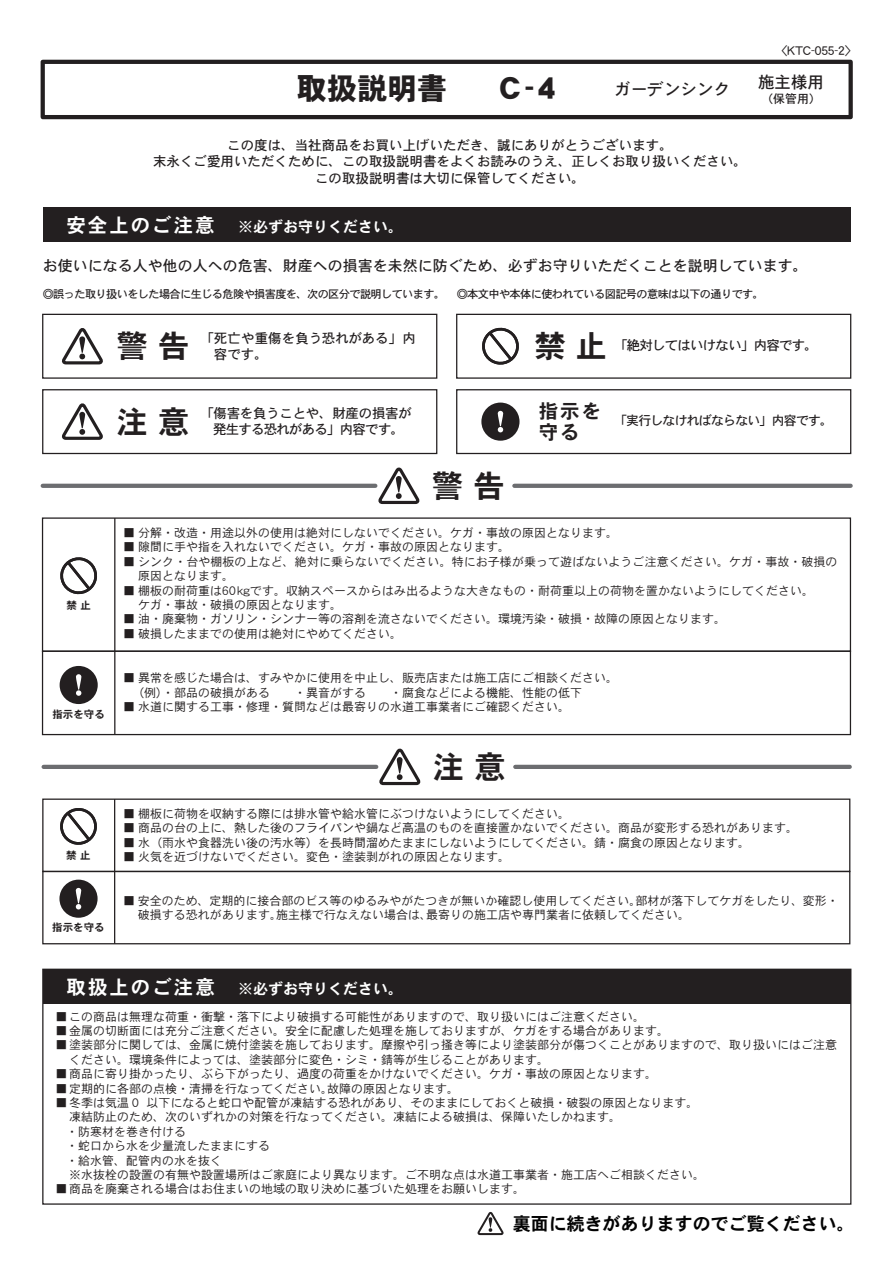
<style>
.page{position:relative;width:893px;height:1263px;background:#fff}
.page>*{position:absolute;margin:0;border:0;box-sizing:border-box;transform-origin:0 0}
.t1{font:31.2px "DFHS Gothic W7 WINP RKSJ H";color:#231f20}
.t2{font:31.2px "DFHS Gothic W7 WING RKSJ H";color:#231f20}
.t3{font:30px "DFHS Gothic W9 WINP RKSJ H";color:#231f20}
.t4{font:19.5px/21px "DFHS Gothic W7 WINP RKSJ H";color:#231f20}
.t5{font:18px "DFHS Gothic W7 WINP RKSJ H";color:#030303}
.t6{font:16.5px "DFHS Gothic W5 WINP RKSJ H";color:#231f20}
.t7{font:15px "DFHS Gothic W5 WINP RKSJ H";color:#231f20}
.t8{font:15px "DFHS Gothic W7 WINP RKSJ H";color:#fff}
.t9{font:13.5px/16.5px "DFHS Gothic W5 WINP RKSJ H";color:#231f20;text-align:center}
.t10{font:13.5px/16.2px "DFHS Gothic W5 WINP RKSJ H";letter-spacing:-.02em;color:#231f20}
.t11{font:13.5px "DFHS Gothic W5 WINP RKSJ H";letter-spacing:-.06em;color:#231f20}
.t12{font:12.9px "DFHS Gothic W5 WINP RKSJ H";letter-spacing:-.06em;color:#231f20}
.t13{font:12px/14.4px "DFHS Gothic W3 WINP RKSJ H";color:#231f20}
.t14{font:12px "DFHS Gothic W5 WINP RKSJ H";color:#231f20}
.t15{font:11.25px "DFHS Gothic W5 WINP RKSJ H";letter-spacing:-.06em;color:#231f20}
.t16{font:10.5px "DFHS Gothic W7 WINP RKSJ H";color:#231f20}
.s1{font-size:19.5px}
</style>
<div class="page">
<div style="left:41px;top:60px;width:812px;height:59px;border:4px solid #231f20"></div>
<div style="left:43px;top:207px;width:808px;height:34px;background:#231f20"></div>
<div style="left:42px;top:314px;width:395px;height:65px;border:1px solid #231f20"></div>
<svg style="left:62px;top:328px;width:41px;height:37px"></svg>
<div style="left:456px;top:314px;width:395px;height:65px;border:1px solid #231f20"></div>
<svg style="left:482px;top:327px;width:37px;height:38px"></svg>
<div style="left:456px;top:389px;width:395px;height:65px;border:1px solid #231f20"></div>
<div style="left:483px;top:405px;width:34px;height:34px;background:#231f20;border-radius:50%"></div>
<div style="left:481px;top:403px;width:38px;height:38px;border:4px solid #231f20;border-radius:50%"></div>
<svg style="left:498px;top:411px;width:5px;height:21px"></svg>
<div style="left:42px;top:389px;width:395px;height:65px;border:1px solid #231f20"></div>
<svg style="left:62px;top:403px;width:41px;height:37px"></svg>
<svg style="left:377px;top:467px;width:43px;height:37px"></svg>
<hr style="left:514px;top:484px;width:337px;height:4px;background:#6c6d70">
<hr style="left:43px;top:484px;width:332px;height:4px;background:#6c6d70">
<svg style="left:378px;top:748px;width:43px;height:38px"></svg>
<hr style="left:515px;top:765px;width:335px;height:4px;background:#6c6d70">
<hr style="left:44px;top:765px;width:332px;height:4px;background:#6c6d70">
<div style="left:62px;top:668px;width:34px;height:34px;background:#231f20;border-radius:50%"></div>
<div style="left:60px;top:666px;width:38px;height:38px;border:4px solid #231f20;border-radius:50%"></div>
<svg style="left:76px;top:674px;width:5px;height:22px"></svg>
<div style="left:42px;top:517px;width:809px;height:135px;border:1px solid #231f20"></div>
<hr style="left:114px;top:518px;width:1px;height:133px;background:#231f20">
<svg style="left:60px;top:557px;width:37px;height:38px"></svg>
<div style="left:42px;top:651px;width:809px;height:84px;border:1px solid #231f20"></div>
<hr style="left:114px;top:651px;width:1px;height:83px;background:#231f20">
<div style="left:62px;top:882px;width:34px;height:34px;background:#231f20;border-radius:50%"></div>
<div style="left:59px;top:880px;width:39px;height:38px;border:4px solid #231f20;border-radius:50%"></div>
<svg style="left:76px;top:888px;width:5px;height:21px"></svg>
<div style="left:42px;top:798px;width:808px;height:74px;border:1px solid #231f20"></div>
<hr style="left:114px;top:799px;width:1px;height:72px;background:#231f20">
<svg style="left:60px;top:808px;width:37px;height:37px"></svg>
<div style="left:42px;top:871px;width:808px;height:73px;border:1px solid #231f20"></div>
<hr style="left:114px;top:871px;width:1px;height:73px;background:#231f20">
<div style="left:43px;top:969px;width:808px;height:34px;background:#231f20"></div>
<svg style="left:477px;top:1211px;width:27px;height:25px"></svg>
<h2 class="t3" style="left:297px;top:74px;width:151px">取扱説明書</h2>
<h2 class="t3" style="left:495px;top:74px;width:61px">Ｃ-4</h2>
<p class="t14" style="left:782px;top:45px;width:71px">&lt;KTC-055-2&gt;</p>
<h3 class="t6" style="left:614px;top:81px;width:117px">ガーデンシンク</h3>
<h3 class="t6" style="left:758px;top:73px;width:68px">施主様用</h3>
<p class="t14" style="left:761px;top:93px;width:61px">（保管用）</p>
<p class="t9" style="left:153px;top:137px;width:596px">この度は、当社商品をお買い上げいただき、誠にありがとうございます。<br>末永くご愛用いただくために、この取扱説明書をよくお読みのうえ、正しくお取り扱いください。この取扱説明書は大切に保管してください。</p>
<p class="t8" style="left:66px;top:219px;width:338px"><span class="s1">安全上のご注意　</span>※必ずお守りください。</p>
<p class="t7" style="left:43px;top:258px;width:766px">お使いになる人や他の人への危害、財産への損害を未然に防ぐため、必ずお守りいただくことを説明しています。</p>
<p class="t15" style="left:43px;top:289px;width:723px">◎誤った取り扱いをした場合に生じる危険や損害度を、次の区分で説明しています。 ◎本文中や本体に使われている図記号の意味は以下の通りです。</p>
<h1 class="t1" style="left:117px;top:331px;width:74px">警 告</h1>
<p class="t9" style="left:200px;top:330px;width:217px;text-align:left">「死亡や重傷を負う恐れがある」内　容です。</p>
<h1 class="t1" style="left:535px;top:330px;width:74px">禁 止</h1>
<p class="t11" style="left:614px;top:339px;width:205px">「絶対してはいけない」内容です。</p>
<h3 class="t4" style="left:539px;top:401px;width:64px">指示を守る</h3>
<p class="t10" style="left:200px;top:405px;width:213px">「傷害を負うことや、財産の損害が　発生する恐れがある」内容です。</p>
<h1 class="t1" style="left:117px;top:406px;width:74px">注 意</h1>
<p class="t12" style="left:614px;top:414px;width:221px">「実行しなければならない」内容です。</p>
<p class="t16" style="left:66px;top:599px;width:26px">禁 止</p>
<p class="t16" style="left:52px;top:709px;width:54px">指示を守る</p>
<p class="t16" style="left:66px;top:850px;width:26px">禁 止</p>
<p class="t16" style="left:52px;top:922px;width:54px">指示を守る</p>
<h1 class="t2" style="left:432px;top:470px;width:74px">警 告</h1>
<p class="t13" style="left:123px;top:526px;width:496px">■ 分解・改造・用途以外の使用は絶対にしないでください。ケガ・事故の原因となります。</p>
<p class="t13" style="left:123px;top:540px;width:388px">■ 隙間に手や指を入れないでください。ケガ・事故の原因となります。</p>
<p class="t13" style="left:138px;top:554px;width:701px;text-indent:-15px">■ シンク・台や棚板の上など、絶対に乗らないでください。特にお子様が乗って遊ばないようご注意ください。ケガ・事故・破損の原因となります。</p>
<p class="t13" style="left:138px;top:583px;width:677px;text-indent:-15px">■ 棚板の耐荷重は60 kgです。収納スペースからはみ出るような大きなもの・耐荷重以上の荷物を置かないようにしてください。ケガ・事故・破損の原因となります。</p>
<p class="t13" style="left:123px;top:612px;width:604px">■ 油・廃棄物・ガソリン・シンナー等の溶剤を流さないでください。環境汚染・破損・故障の原因となります。</p>
<p class="t13" style="left:123px;top:626px;width:280px">■ 破損したままでの使用は絶対にやめてください。</p>
<p class="t13" style="left:132px;top:671px;width:488px;text-indent:-9px">■ 異常を感じた場合は、すみやかに使用を中止し、販売店または施工店にご相談ください。（例）・部品の破損がある　　・異音がする　　・腐食などによる機能、性能の低下</p>
<p class="t13" style="left:123px;top:700px;width:448px">■ 水道に関する工事・修理・質問などは最寄りの水道工事業者にご確認ください。</p>
<h1 class="t2" style="left:433px;top:751px;width:74px">注 意</h1>
<p class="t13" style="left:123px;top:807px;width:448px">■ 棚板に荷物を収納する際には排水管や給水管にぶつけないようにしてください。</p>
<p class="t13" style="left:123px;top:821px;width:676px">■ 商品の台の上に、熱した後のフライパンや鍋など高温のものを直接置かないでください。商品が変形する恐れがあります。</p>
<p class="t13" style="left:123px;top:835px;width:628px">■ 水（雨水や食器洗い後の汚水等）を長時間溜めたままにしないようにしてください。錆・腐食の原因となります。</p>
<p class="t13" style="left:123px;top:850px;width:388px">■ 火気を近づけないでください。変色・塗装剥がれの原因となります。</p>
<p class="t13" style="left:138px;top:893px;width:702px;text-indent:-15px">■ 安全のため、定期的に接合部のビス等のゆるみやがたつきが無いか確認し使用してください。部材が落下してケガをしたり、変形・破損する恐れがあります。施主様で行なえない場合は、最寄りの施工店や専門業者に依頼してください。</p>
<p class="t8" style="left:67px;top:981px;width:338px"><span class="s1">取扱上のご注意　</span>※必ずお守りください。</p>
<p class="t13" style="left:55px;top:1009px;width:591px">■この商品は無理な荷重・衝撃・落下により破損する可能性がありますので、取り扱いにはご注意ください。</p>
<p class="t13" style="left:55px;top:1024px;width:615px">■金属の切断面には充分ご注意ください。安全に配慮した処理を施しておりますが、ケガをする場合があります。</p>
<p class="t13" style="left:55px;top:1038px;width:783px">■塗装部分に関しては、金属に焼付塗装を施しております。摩擦や引っ掻き等により塗装部分が傷つくことがありますので、取り扱いにはご注意</p>
<p class="t13" style="left:55px;top:1067px;width:603px">■商品に寄り掛かったり、ぶら下がったり、過度の荷重をかけないでください。ケガ・事故の原因となります。</p>
<p class="t13" style="left:55px;top:1081px;width:405px">■定期的に各部の点検・清掃を行なってください。故障の原因となります。</p>
<p class="t13" style="left:55px;top:1096px;width:644px">■冬季は気温 0 以下になると蛇口や配管が凍結する恐れがあり、そのままにしておくと破損・破裂の原因となります。</p>
<p class="t13" style="left:69px;top:1053px;width:482px">ください。環境条件によっては、塗装部分に変色・シミ・錆等が生じることがあります。</p>
<p class="t13" style="left:66px;top:1110px;width:641px">凍結防止のため、次のいずれかの対策を行なってください。凍結による破損は、保障いたしかねます。<br>・防寒材を巻き付ける<br>・蛇口から水を少量流したままにする<br>・給水管、配管内の水を抜く　<br>※水抜栓の設置の有無や設置場所はご家庭により異なります。ご不明な点は水道工事業者・施工店へご相談ください。</p>
<p class="t13" style="left:55px;top:1182px;width:471px">■商品を廃棄される場合はお住まいの地域の取り決めに基づいた処理をお願いします。</p>
<h3 class="t5" style="left:513px;top:1214px;width:344px">裏面に続きがありますのでご覧ください。</h3>
</div>
